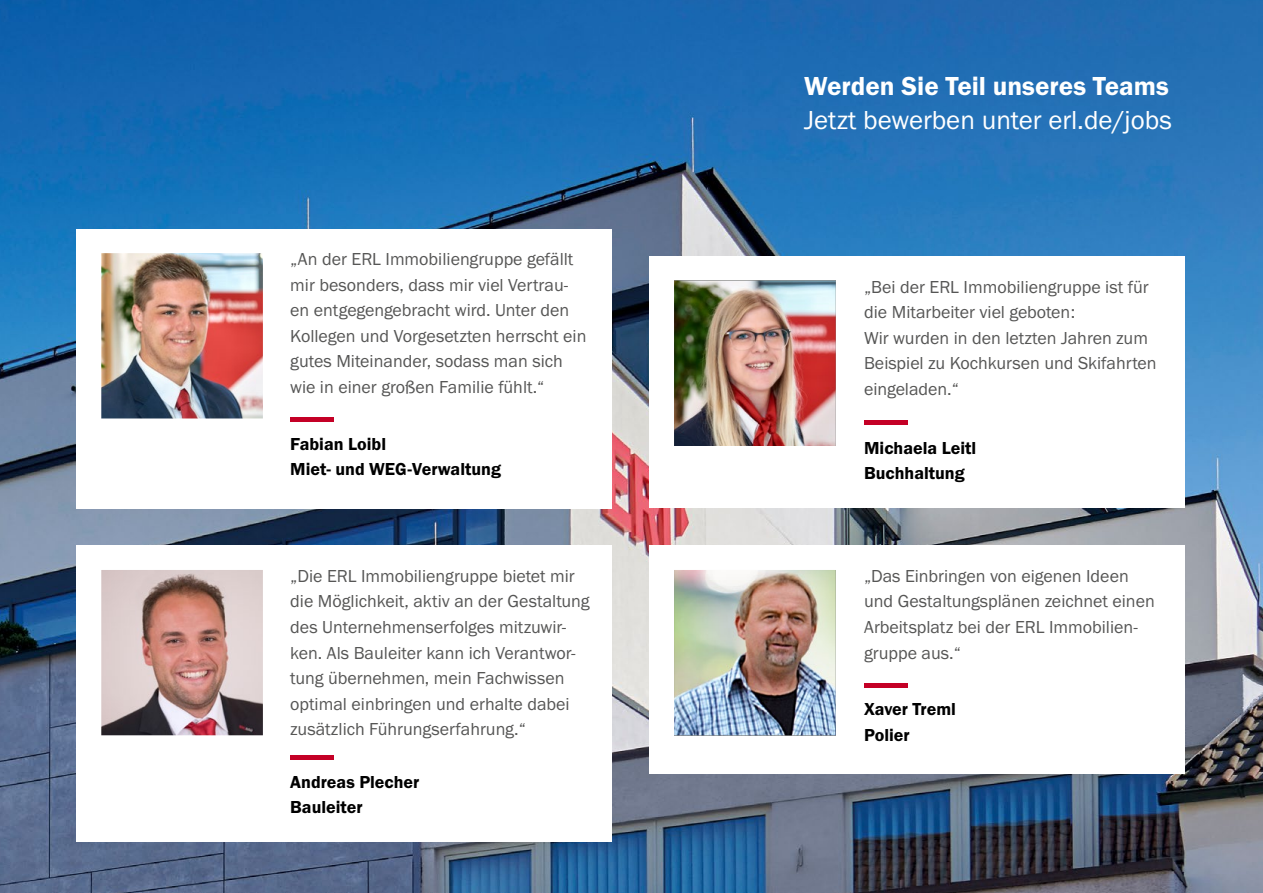
<style>
.page{position:relative;width:1263px;height:893px;background:#fff}
.page>*{position:absolute;margin:0;border:0;box-sizing:border-box;transform-origin:0 0}
.t1{font:27px "Franklin Gothic URW Boo";color:#fff}
.t2{font:27px "Franklin Gothic URW Dem";color:#fff}
.t3{font:18px/25.5px "Franklin Gothic URW Boo";color:#565655}
.t4{font:18px/25.5px "Franklin Gothic URW Dem";color:#000}
</style>
<div class="page">
<img style="left:0;top:0;width:1263px;height:893px">
<div style="left:77px;top:229px;width:535px;height:279px;background:#fff"></div>
<img style="left:101px;top:253px;width:162px;height:165px">
<svg style="left:290px;top:417px;width:44px;height:4px"></svg>
<div style="left:77px;top:546px;width:535px;height:296px;background:#fff"></div>
<img style="left:101px;top:570px;width:162px;height:165px">
<svg style="left:290px;top:755px;width:44px;height:4px"></svg>
<div style="left:649px;top:546px;width:536px;height:228px;background:#fff"></div>
<img style="left:674px;top:570px;width:162px;height:165px">
<svg style="left:864px;top:683px;width:43px;height:4px"></svg>
<div style="left:649px;top:256px;width:536px;height:252px;background:#fff"></div>
<img style="left:674px;top:281px;width:162px;height:165px">
<svg style="left:864px;top:420px;width:43px;height:4px"></svg>
<p class="t3" style="left:290px;top:246px;width:298px">„An der ERL Immobiliengruppe gefällt mir besonders, dass mir viel Vertrau&shy;en entgegengebracht wird. Unter den Kollegen und Vorgesetzten herrscht ein gutes Miteinander, sodass man sich wie in einer großen Familie fühlt.“</p>
<p class="t4" style="left:290px;top:431px;width:212px">Fabian Loibl<br>Miet- und WEG-Verwaltung</p>
<p class="t3" style="left:290px;top:563px;width:301px">„Die ERL Immobiliengruppe bietet mir die Möglichkeit, aktiv an der Gestaltung des Unternehmenserfolges mitzuwir&shy;ken. Als Bauleiter kann ich Verantwor&shy;tung übernehmen, mein Fachwissen optimal einbringen und erhalte dabei zusätzlich Führungserfahrung.“</p>
<p class="t4" style="left:290px;top:769px;width:131px">Andreas Plecher<br>Bauleiter</p>
<h1 class="t2" style="left:804px;top:69px;width:366px">Werden Sie Teil unseres Teams</h1>
<h1 class="t1" style="left:804px;top:103px;width:369px">Jetzt bewerben unter erl.de/jobs</h1>
<p class="t3" style="left:864px;top:274px;width:294px">„Bei der ERL Immobiliengruppe ist für die Mitarbeiter viel geboten:<br>Wir wurden in den letzten Jahren zum<br>Beispiel zu Kochkursen und Skifahrten eingeladen.“</p>
<p class="t4" style="left:864px;top:435px;width:114px">Michaela Leitl<br>Buchhaltung</p>
<p class="t3" style="left:864px;top:563px;width:292px">„Das Einbringen von eigenen Ideen und Gestaltungsplänen zeichnet einen<br>Arbeitsplatz bei der ERL Immobilien&shy;gruppe aus.“</p>
<p class="t4" style="left:864px;top:696px;width:93px">Xaver Treml<br>Polier</p>
</div>
